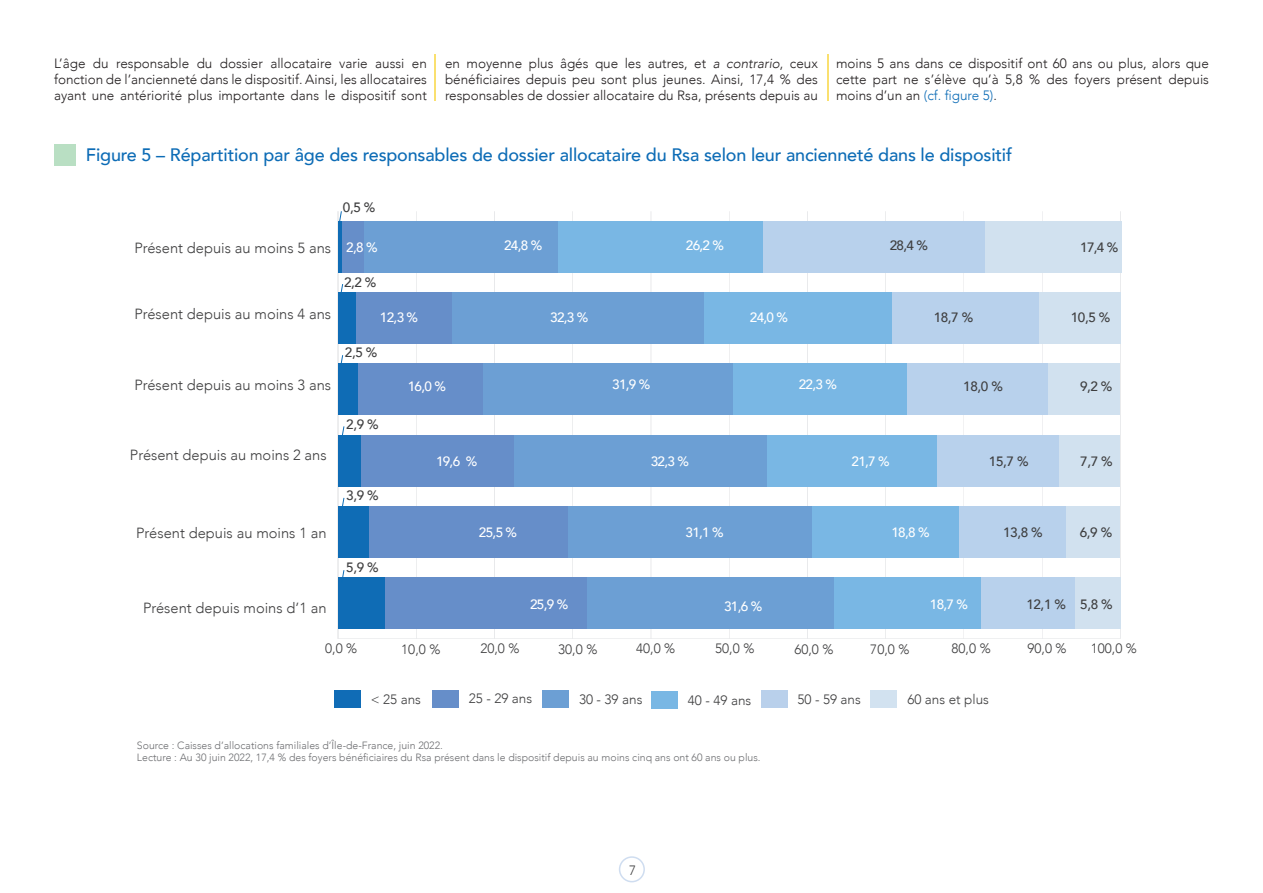
<style>
.page{position:relative;width:1263px;height:893px;background:#fff}
.page>*{position:absolute;margin:0;border:0;box-sizing:border-box;transform-origin:0 0}
.t1{font:500 18px "Avenir";letter-spacing:-.01em;color:#0d6cb6}
.t2{font:300 14.7px "Avenir";color:#3e3e3f}
.t3{font:300 13.5px/16.2px "Avenir";color:#231f20;text-align:justify}
.t4{font:300 13.5px "Avenir";color:#3e3e3f}
.t5{font:500 13.5px "Avenir";letter-spacing:-.05em;color:#fff}
.t6{font:500 13.5px "Avenir";letter-spacing:-.03em;color:#3e3e3f}
.t7{font:300 10.5px/12.6px "Avenir";color:#6c6d70}
.s1{font-style:italic}
.s2{color:#0d6cb6}
</style>
<div class="page">
<div style="left:619px;top:856px;width:26px;height:26px;border:2px solid #cfddf0;border-radius:50%"></div>
<hr style="left:435px;top:54px;width:1px;height:46px;background:#fae06f">
<hr style="left:827px;top:54px;width:1px;height:46px;background:#fae06f">
<hr style="left:338px;top:639px;width:782px;height:1px;background:#e6e7e9">
<hr style="left:416px;top:211px;width:1px;height:428px;background:#e6e7e9">
<hr style="left:494px;top:211px;width:1px;height:428px;background:#e6e7e9">
<hr style="left:573px;top:211px;width:1px;height:428px;background:#e6e7e9">
<hr style="left:651px;top:211px;width:1px;height:428px;background:#e6e7e9">
<hr style="left:729px;top:211px;width:1px;height:428px;background:#e6e7e9">
<hr style="left:807px;top:211px;width:1px;height:428px;background:#e6e7e9">
<hr style="left:886px;top:211px;width:1px;height:428px;background:#e6e7e9">
<hr style="left:964px;top:211px;width:1px;height:428px;background:#e6e7e9">
<hr style="left:1042px;top:211px;width:1px;height:428px;background:#e6e7e9">
<hr style="left:1120px;top:211px;width:1px;height:428px;background:#e6e7e9">
<hr style="left:338px;top:211px;width:1px;height:428px;background:#e6e7e9">
<div style="left:985px;top:221px;width:136px;height:52px;background:#d1e1ef"></div>
<div style="left:1038px;top:292px;width:82px;height:52px;background:#d1e1ef"></div>
<div style="left:1047px;top:364px;width:72px;height:51px;background:#d1e1ef"></div>
<div style="left:1059px;top:435px;width:60px;height:51px;background:#d1e1ef"></div>
<div style="left:1066px;top:506px;width:54px;height:52px;background:#d1e1ef"></div>
<div style="left:1075px;top:577px;width:45px;height:52px;background:#d1e1ef"></div>
<div style="left:763px;top:221px;width:222px;height:52px;background:#b8d1ec"></div>
<div style="left:892px;top:292px;width:146px;height:52px;background:#b8d1ec"></div>
<div style="left:907px;top:364px;width:140px;height:51px;background:#b8d1ec"></div>
<div style="left:936px;top:435px;width:123px;height:51px;background:#b8d1ec"></div>
<div style="left:958px;top:506px;width:108px;height:52px;background:#b8d1ec"></div>
<div style="left:980px;top:577px;width:95px;height:52px;background:#b8d1ec"></div>
<div style="left:558px;top:221px;width:205px;height:52px;background:#79b7e4"></div>
<div style="left:704px;top:292px;width:188px;height:52px;background:#79b7e4"></div>
<div style="left:732px;top:364px;width:175px;height:51px;background:#79b7e4"></div>
<div style="left:767px;top:435px;width:169px;height:51px;background:#79b7e4"></div>
<div style="left:811px;top:506px;width:147px;height:52px;background:#79b7e4"></div>
<div style="left:834px;top:577px;width:146px;height:52px;background:#79b7e4"></div>
<div style="left:364px;top:221px;width:194px;height:52px;background:#6c9fd4"></div>
<div style="left:451px;top:292px;width:253px;height:52px;background:#6c9fd4"></div>
<div style="left:483px;top:364px;width:249px;height:51px;background:#6c9fd4"></div>
<div style="left:514px;top:435px;width:253px;height:51px;background:#6c9fd4"></div>
<div style="left:568px;top:506px;width:243px;height:52px;background:#6c9fd4"></div>
<div style="left:587px;top:577px;width:247px;height:52px;background:#6c9fd4"></div>
<div style="left:342px;top:221px;width:22px;height:52px;background:#668ec9"></div>
<div style="left:355px;top:292px;width:96px;height:52px;background:#668ec9"></div>
<div style="left:358px;top:364px;width:125px;height:51px;background:#668ec9"></div>
<div style="left:361px;top:435px;width:153px;height:51px;background:#668ec9"></div>
<div style="left:368px;top:506px;width:200px;height:52px;background:#668ec9"></div>
<div style="left:384px;top:577px;width:203px;height:52px;background:#668ec9"></div>
<hr style="left:338px;top:221px;width:4px;height:52px;background:#0f6cb5">
<div style="left:338px;top:292px;width:17px;height:52px;background:#0f6cb5"></div>
<div style="left:338px;top:364px;width:20px;height:51px;background:#0f6cb5"></div>
<div style="left:338px;top:435px;width:23px;height:51px;background:#0f6cb5"></div>
<div style="left:338px;top:506px;width:30px;height:52px;background:#0f6cb5"></div>
<div style="left:338px;top:577px;width:46px;height:52px;background:#0f6cb5"></div>
<svg style="left:339px;top:211px;width:3px;height:10px"></svg>
<svg style="left:340px;top:284px;width:3px;height:8px"></svg>
<svg style="left:340px;top:355px;width:3px;height:9px"></svg>
<svg style="left:342px;top:426px;width:2px;height:9px"></svg>
<svg style="left:342px;top:497px;width:2px;height:9px"></svg>
<div style="left:334px;top:690px;width:27px;height:18px;background:#106cb6"></div>
<div style="left:432px;top:690px;width:27px;height:17px;background:#668ec9"></div>
<div style="left:542px;top:690px;width:27px;height:18px;background:#6c9fd4"></div>
<div style="left:651px;top:691px;width:27px;height:18px;background:#79b7e4"></div>
<div style="left:761px;top:690px;width:26px;height:18px;background:#b9d0eb"></div>
<div style="left:871px;top:690px;width:26px;height:18px;background:#d2e2f0"></div>
<div style="left:54px;top:144px;width:21px;height:21px;background:#b9dfc3"></div>
<p class="t3" style="left:54px;top:55px;width:374px">L’âge du responsable du dossier allocataire varie aussi en fonction de l’ancienneté dans le dispositif. Ainsi, les allocataires ayant une antériorité plus importante dans le dispositif sont</p>
<p class="t3" style="left:445px;top:55px;width:374px">en moyenne plus âgés que les autres, et <span class="s1">a contrario</span>, ceux bénéficiaires depuis peu sont plus jeunes. Ainsi, 17,4 % des responsables de dossier allocataire du Rsa, présents depuis au</p>
<p class="t3" style="left:836px;top:55px;width:374px">moins 5 ans dans ce dispositif ont 60 ans ou plus, alors que cette part ne s’élève qu’à 5,8 % des foyers présent depuis moins d’un an <span class="s2">(cf. figure 5)</span>.</p>
<h1 class="t1" style="left:86px;top:139px;width:928px">Figure 5 – Répartition par âge des responsables de dossier allocataire du Rsa selon leur ancienneté dans le dispositif</h1>
<p class="t6" style="left:343px;top:195px;width:34px">0,5 %</p>
<p class="t2" style="left:134px;top:239px;width:198px">Présent depuis au moins 5 ans</p>
<p class="t5" style="left:346px;top:235px;width:33px">2,8 %</p>
<p class="t5" style="left:504px;top:234px;width:40px">24,8 %</p>
<p class="t5" style="left:686px;top:234px;width:40px">26,2 %</p>
<p class="t6" style="left:890px;top:234px;width:40px">28,4 %</p>
<p class="t6" style="left:1080px;top:235px;width:40px">17,4 %</p>
<p class="t6" style="left:344px;top:270px;width:34px">2,2 %</p>
<p class="t2" style="left:134px;top:306px;width:198px">Présent depuis au moins 4 ans</p>
<p class="t5" style="left:380px;top:305px;width:40px">12,3 %</p>
<p class="t5" style="left:550px;top:305px;width:40px">32,3 %</p>
<p class="t5" style="left:750px;top:305px;width:40px">24,0 %</p>
<p class="t6" style="left:934px;top:305px;width:41px">18,7 %</p>
<p class="t6" style="left:1071px;top:305px;width:41px">10,5 %</p>
<p class="t6" style="left:345px;top:341px;width:34px">2,5 %</p>
<p class="t2" style="left:134px;top:377px;width:198px">Présent depuis au moins 3 ans</p>
<p class="t5" style="left:408px;top:375px;width:40px">16,0 %</p>
<p class="t5" style="left:612px;top:373px;width:40px">31,9 %</p>
<p class="t5" style="left:799px;top:373px;width:40px">22,3 %</p>
<p class="t6" style="left:963px;top:375px;width:41px">18,0 %</p>
<p class="t6" style="left:1080px;top:375px;width:34px">9,2 %</p>
<p class="t6" style="left:346px;top:412px;width:34px">2,9 %</p>
<p class="t2" style="left:130px;top:446px;width:198px">Présent depuis au moins 2 ans</p>
<p class="t5" style="left:436px;top:450px;width:43px">19,6 %</p>
<p class="t5" style="left:651px;top:450px;width:40px">32,3 %</p>
<p class="t5" style="left:851px;top:450px;width:40px">21,7 %</p>
<p class="t6" style="left:989px;top:450px;width:41px">15,7 %</p>
<p class="t6" style="left:1080px;top:450px;width:34px">7,7 %</p>
<p class="t6" style="left:346px;top:484px;width:34px">3,9 %</p>
<p class="t2" style="left:136px;top:524px;width:192px">Présent depuis au moins 1 an</p>
<p class="t5" style="left:479px;top:520px;width:40px">25,5 %</p>
<p class="t5" style="left:685px;top:520px;width:40px">31,1 %</p>
<p class="t5" style="left:891px;top:520px;width:40px">18,8 %</p>
<p class="t6" style="left:1003px;top:520px;width:41px">13,8 %</p>
<p class="t6" style="left:1080px;top:520px;width:34px">6,9 %</p>
<p class="t6" style="left:346px;top:556px;width:34px">5,9 %</p>
<p class="t2" style="left:143px;top:599px;width:185px">Présent depuis moins d’1 an</p>
<p class="t5" style="left:530px;top:592px;width:40px">25,9 %</p>
<p class="t5" style="left:724px;top:595px;width:40px">31,6 %</p>
<p class="t5" style="left:930px;top:592px;width:40px">18,7 %</p>
<p class="t6" style="left:1026px;top:592px;width:41px">12,1 %</p>
<p class="t6" style="left:1080px;top:592px;width:34px">5,8 %</p>
<p class="t4" style="left:325px;top:640px;width:34px">0,0 %</p>
<p class="t4" style="left:401px;top:641px;width:41px">10,0 %</p>
<p class="t4" style="left:480px;top:641px;width:41px">20,0 %</p>
<p class="t4" style="left:558px;top:641px;width:41px">30,0 %</p>
<p class="t4" style="left:636px;top:641px;width:41px">40,0 %</p>
<p class="t4" style="left:715px;top:640px;width:41px">50,0 %</p>
<p class="t4" style="left:794px;top:641px;width:41px">60,0 %</p>
<p class="t4" style="left:870px;top:641px;width:41px">70,0 %</p>
<p class="t4" style="left:951px;top:641px;width:41px">80,0 %</p>
<p class="t4" style="left:1027px;top:641px;width:41px">90,0 %</p>
<p class="t4" style="left:1091px;top:641px;width:48px">100,0 %</p>
<p class="t4" style="left:371px;top:691px;width:52px">&lt; 25 ans</p>
<p class="t4" style="left:469px;top:691px;width:65px">25 - 29 ans</p>
<p class="t4" style="left:579px;top:691px;width:65px">30 - 39 ans</p>
<p class="t4" style="left:688px;top:692px;width:65px">40 - 49 ans</p>
<p class="t4" style="left:797px;top:691px;width:65px">50 - 59 ans</p>
<p class="t4" style="left:907px;top:691px;width:83px">60 ans et plus</p>
<p class="t7" style="left:137px;top:739px;width:625px">Source : Caisses d’allocations familiales d’Île-de-France, juin 2022.<br>Lecture : Au 30 juin 2022, 17,4 % des foyers bénéficiaires du Rsa présent dans le dispositif depuis au moins cinq ans ont 60 ans ou plus.</p>
<p class="t4" style="left:629px;top:862px;width:9px">7</p>
</div>
